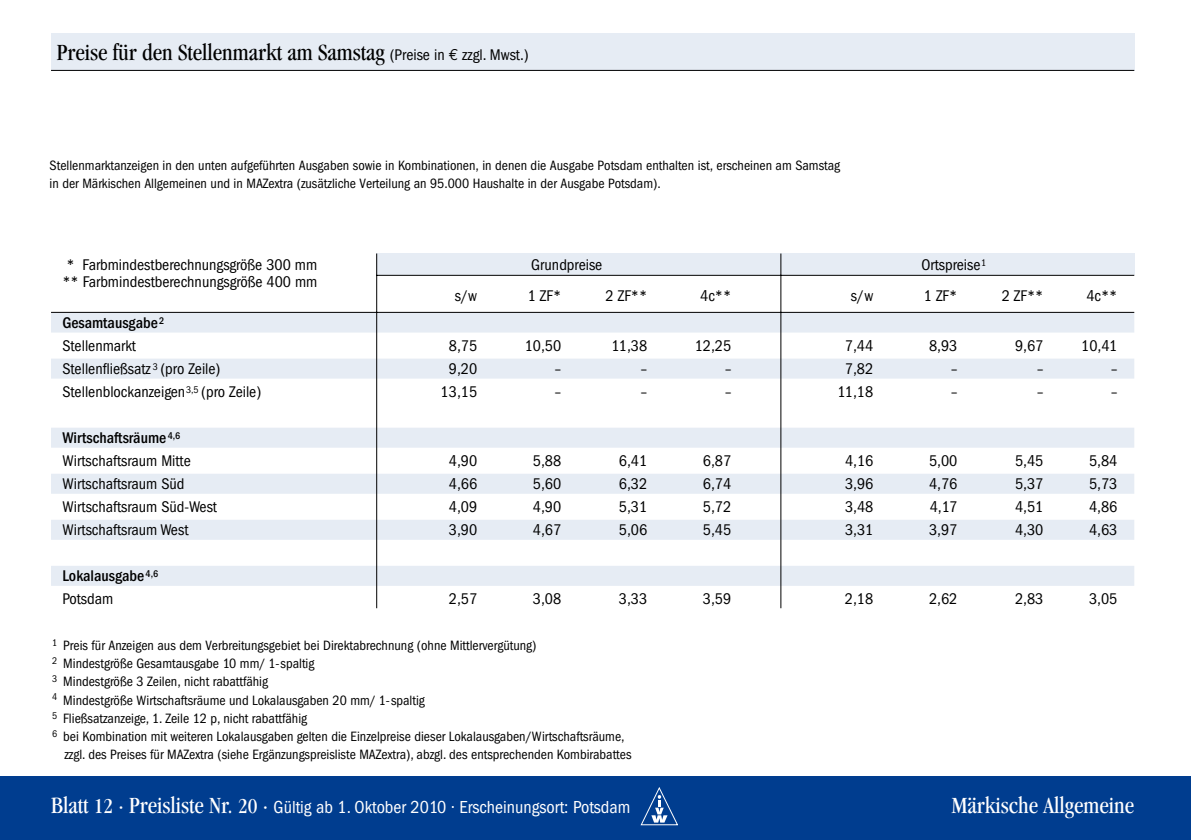
<style>
.page{position:relative;width:1191px;height:840px;background:#fff}
.page>*{position:absolute;margin:0;border:0;box-sizing:border-box;transform-origin:0 0}
.t1{font:condensed 24px "Garamond";color:#000}
.t2{font:condensed 24px "Garamond";color:#fff}
.t3{font:condensed 18px "Franklin Gothic";color:#fff}
.t4{font:condensed 16px/23px "Franklin Gothic";color:#000}
.t5{font:500 condensed 16px/23px "Franklin Gothic";color:#000}
.t6{font:condensed 14px/18px "Franklin Gothic";color:#000}
.s1{font-family:"Franklin Gothic";font-size:16px}
.s2{font-weight:400}
.s3{font-weight:500}
.s4{font-family:"Garamond";font-size:24px}
.s5{font-family:"Garamond";font-size:22px}
</style>
<div class="page">
<div style="left:51px;top:33px;width:1083px;height:37px;background:#e6ecf4"></div>
<hr style="left:51px;top:70px;width:1083px;height:1px;background:#000">
<div style="left:376px;top:253px;width:758px;height:22px;background:#e6ecf4"></div>
<div style="left:51px;top:312px;width:1083px;height:20px;background:#e6ecf4"></div>
<div style="left:51px;top:358px;width:1083px;height:20px;background:#e6ecf4"></div>
<div style="left:51px;top:427px;width:1083px;height:20px;background:#e6ecf4"></div>
<div style="left:51px;top:473px;width:1083px;height:20px;background:#e6ecf4"></div>
<div style="left:51px;top:519px;width:1083px;height:20px;background:#e6ecf4"></div>
<div style="left:51px;top:565px;width:1083px;height:20px;background:#e6ecf4"></div>
<hr style="left:51px;top:312px;width:1083px;height:1px;background:#000">
<hr style="left:376px;top:275px;width:758px;height:1px;background:#000">
<hr style="left:376px;top:253px;width:1px;height:355px;background:#000">
<hr style="left:780px;top:253px;width:1px;height:355px;background:#000">
<div style="left:0;top:775px;width:1191px;height:64px;background:#003d8f"></div>
<svg style="left:641px;top:787px;width:37px;height:37px"></svg>
<h1 class="t1" style="left:57px;top:39px;width:473px">Preise für den Stellenmarkt am Samstag <span class="s1">(Preise in zzgl. Mwst.)</span></h1>
<p class="t6" style="left:50px;top:157px;width:792px">Stellenmarktanzeigen in den unten aufgeführten Ausgaben sowie in Kombinationen, in denen die Ausgabe Potsdam enthalten ist, erscheinen am Samstag in der Märkischen Allgemeinen und in MAZextra (zusätzliche Verteilung an 95.000 Haushalte in der Ausgabe Potsdam).</p>
<p class="t4" style="left:66px;top:253px;width:252px">* Farbmindestberechnungsgröße 300 mm</p>
<p class="t4" style="left:531px;top:253px;width:73px">Grundpreise</p>
<p class="t4" style="left:921px;top:253px;width:66px">Ortspreise<sup>1</sup></p>
<p class="t4" style="left:62px;top:270px;width:256px">** Farbmindestberechnungsgröße 400 mm</p>
<p class="t4" style="left:455px;top:284px;width:24px">s/w</p>
<p class="t4" style="left:528px;top:284px;width:35px">1 ZF*</p>
<p class="t4" style="left:605px;top:284px;width:43px">2 ZF**</p>
<p class="t4" style="left:700px;top:284px;width:33px">4c**</p>
<p class="t4" style="left:851px;top:284px;width:24px">s/w</p>
<p class="t4" style="left:924px;top:284px;width:35px">1 ZF*</p>
<p class="t4" style="left:1001px;top:284px;width:43px">2 ZF**</p>
<p class="t4" style="left:1086px;top:284px;width:33px">4c**</p>
<p class="t5" style="left:62px;top:311px;width:103px">Gesamtausgabe <sup>2<br></sup><span class="s2">Stellenmarkt</span></p>
<p class="t4" style="left:449px;top:334px;width:30px">8,75</p>
<p class="t4" style="left:524px;top:334px;width:38px">10,50</p>
<p class="t4" style="left:611px;top:334px;width:37px">11,38</p>
<p class="t4" style="left:694px;top:334px;width:38px">12,25</p>
<p class="t4" style="left:845px;top:334px;width:30px">7,44</p>
<p class="t4" style="left:929px;top:334px;width:30px">8,93</p>
<p class="t4" style="left:1015px;top:334px;width:30px">9,67</p>
<p class="t4" style="left:1081px;top:334px;width:38px">10,41</p>
<p class="t4" style="left:62px;top:357px;width:160px">Stellenfließsatz <sup>3</sup> (pro Zeile)</p>
<p class="t4" style="left:449px;top:357px;width:30px">9,20</p>
<p class="t4" style="left:555px;top:357px;width:8px">–</p>
<p class="t4" style="left:641px;top:357px;width:8px">–</p>
<p class="t4" style="left:725px;top:357px;width:8px">–</p>
<p class="t4" style="left:845px;top:357px;width:30px">7,82</p>
<p class="t4" style="left:951px;top:357px;width:8px">–</p>
<p class="t4" style="left:1037px;top:357px;width:8px">–</p>
<p class="t4" style="left:1111px;top:357px;width:8px">–</p>
<p class="t4" style="left:62px;top:380px;width:200px">Stellenblockanzeigen<sup>3,5</sup> (pro Zeile)</p>
<p class="t4" style="left:440px;top:380px;width:38px">13,15</p>
<p class="t4" style="left:555px;top:380px;width:8px">–</p>
<p class="t4" style="left:641px;top:380px;width:8px">–</p>
<p class="t4" style="left:725px;top:380px;width:8px">–</p>
<p class="t4" style="left:837px;top:380px;width:37px">11,18</p>
<p class="t4" style="left:951px;top:380px;width:8px">–</p>
<p class="t4" style="left:1037px;top:380px;width:8px">–</p>
<p class="t4" style="left:1111px;top:380px;width:8px">–</p>
<p class="t4" style="left:62px;top:426px;width:130px"><span class="s3">Wirtschaftsräume</span> <sup>4,6<br></sup>Wirtschaftsraum Mitte</p>
<p class="t4" style="left:449px;top:449px;width:30px">4,90</p>
<p class="t4" style="left:533px;top:449px;width:30px">5,88</p>
<p class="t4" style="left:619px;top:449px;width:30px">6,41</p>
<p class="t4" style="left:703px;top:449px;width:30px">6,87</p>
<p class="t4" style="left:845px;top:449px;width:30px">4,16</p>
<p class="t4" style="left:929px;top:449px;width:30px">5,00</p>
<p class="t4" style="left:1015px;top:449px;width:30px">5,45</p>
<p class="t4" style="left:1089px;top:449px;width:30px">5,84</p>
<p class="t4" style="left:62px;top:472px;width:124px">Wirtschaftsraum Süd</p>
<p class="t4" style="left:449px;top:472px;width:30px">4,66</p>
<p class="t4" style="left:533px;top:472px;width:30px">5,60</p>
<p class="t4" style="left:619px;top:472px;width:30px">6,32</p>
<p class="t4" style="left:703px;top:472px;width:30px">6,74</p>
<p class="t4" style="left:845px;top:472px;width:30px">3,96</p>
<p class="t4" style="left:929px;top:472px;width:30px">4,76</p>
<p class="t4" style="left:1015px;top:472px;width:30px">5,37</p>
<p class="t4" style="left:1089px;top:472px;width:30px">5,73</p>
<p class="t4" style="left:62px;top:495px;width:156px">Wirtschaftsraum Süd-West</p>
<p class="t4" style="left:449px;top:495px;width:30px">4,09</p>
<p class="t4" style="left:533px;top:495px;width:30px">4,90</p>
<p class="t4" style="left:619px;top:495px;width:30px">5,31</p>
<p class="t4" style="left:703px;top:495px;width:30px">5,72</p>
<p class="t4" style="left:845px;top:495px;width:30px">3,48</p>
<p class="t4" style="left:929px;top:495px;width:29px">4,17</p>
<p class="t4" style="left:1015px;top:495px;width:30px">4,51</p>
<p class="t4" style="left:1089px;top:495px;width:30px">4,86</p>
<p class="t4" style="left:62px;top:518px;width:127px">Wirtschaftsraum West</p>
<p class="t4" style="left:449px;top:518px;width:30px">3,90</p>
<p class="t4" style="left:533px;top:518px;width:30px">4,67</p>
<p class="t4" style="left:619px;top:518px;width:30px">5,06</p>
<p class="t4" style="left:703px;top:518px;width:30px">5,45</p>
<p class="t4" style="left:845px;top:518px;width:30px">3,31</p>
<p class="t4" style="left:929px;top:518px;width:30px">3,97</p>
<p class="t4" style="left:1015px;top:518px;width:30px">4,30</p>
<p class="t4" style="left:1089px;top:518px;width:30px">4,63</p>
<p class="t5" style="left:62px;top:564px;width:97px">Lokalausgabe <sup>4,6<br></sup><span class="s2">Potsdam</span></p>
<p class="t4" style="left:449px;top:587px;width:30px">2,57</p>
<p class="t4" style="left:533px;top:587px;width:30px">3,08</p>
<p class="t4" style="left:619px;top:587px;width:30px">3,33</p>
<p class="t4" style="left:703px;top:587px;width:30px">3,59</p>
<p class="t4" style="left:845px;top:587px;width:30px">2,18</p>
<p class="t4" style="left:929px;top:587px;width:30px">2,62</p>
<p class="t4" style="left:1015px;top:587px;width:30px">2,83</p>
<p class="t4" style="left:1089px;top:587px;width:30px">3,05</p>
<p class="t6" style="left:52px;top:636px;width:486px"><sup>1</sup> Preis für Anzeigen aus dem Verbreitungsgebiet bei Direktabrechnung (ohne Mittlervergütung)</p>
<p class="t6" style="left:52px;top:654px;width:264px"><sup>2</sup> Mindestgröße Gesamtausgabe 10 mm/ 1- spaltig</p>
<p class="t6" style="left:52px;top:672px;width:217px"><sup>3</sup> Mindestgröße 3 Zeilen, nicht rabattfähig</p>
<p class="t6" style="left:52px;top:690px;width:374px"><sup>4</sup> Mindestgröße Wirtschaftsräume und Lokalausgaben 20 mm/ 1- spaltig</p>
<p class="t6" style="left:52px;top:708px;width:257px"><sup>5</sup> Fließsatzanzeige, 1. Zeile 12 p, nicht rabattfähig</p>
<p class="t6" style="left:52px;top:726px;width:574px"><sup>6</sup> bei Kombination mit weiteren Lokalausgaben gelten die Einzelpreise dieser Lokalausgaben/Wirtschaftsräume,</p>
<p class="t6" style="left:64px;top:744px;width:569px">zzgl. des Preises für MAZextra (siehe Ergänzungspreisliste MAZextra), abzgl. des entsprechenden Kombirabattes</p>
<p class="t3" style="left:51px;top:796px;width:581px"><span class="s4">Blatt</span> <span class="s5">12</span> <span class="s4">· Preisliste Nr.</span> <span class="s5">20</span> <span class="s4">·</span> Gültig ab 1. Oktober 2010 · Erscheinungsort: Potsdam</p>
<h1 class="t2" style="left:951px;top:791px;width:184px">Märkische Allgemeine</h1>
</div>
